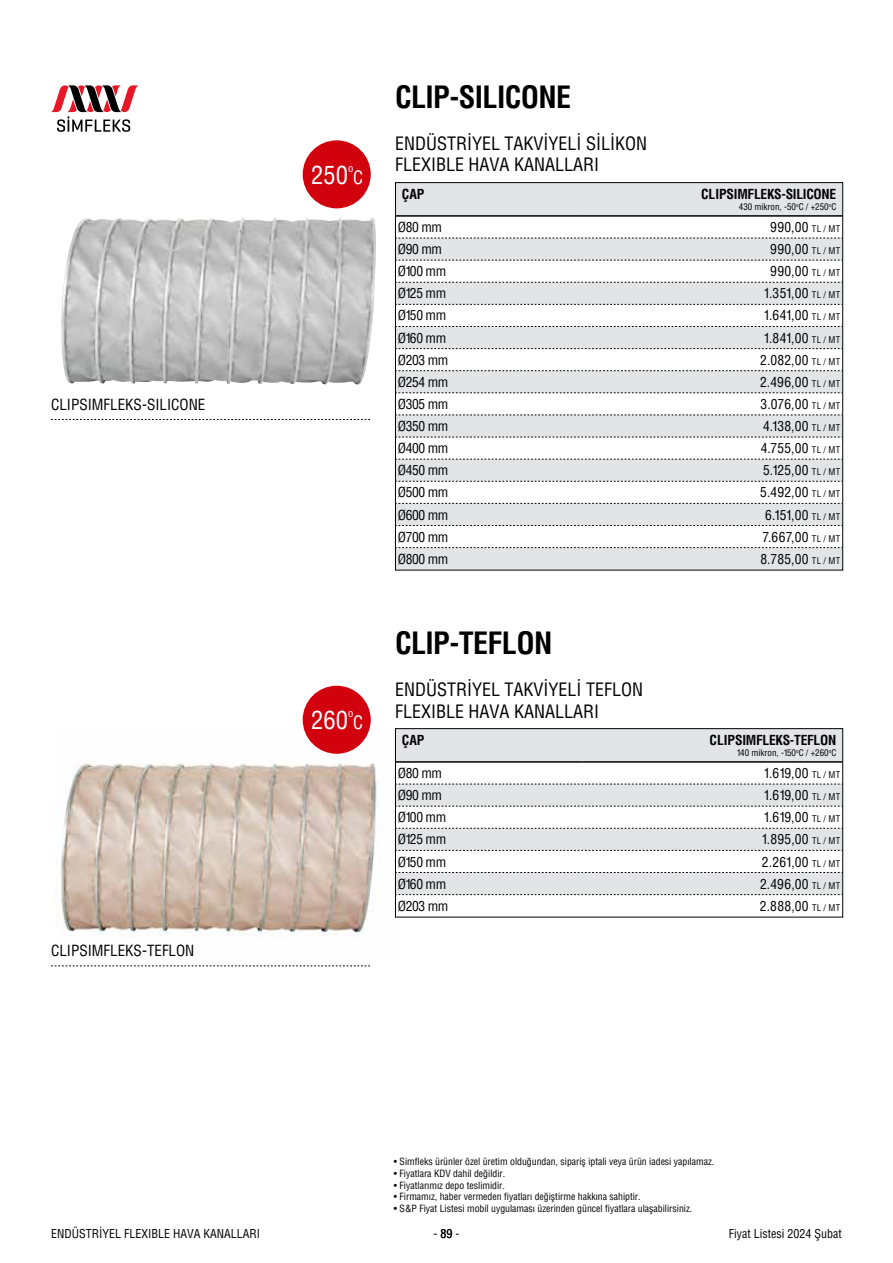
<style>
.page{position:relative;width:893px;height:1263px;background:#fff}
.page>*{position:absolute;margin:0;border:0;box-sizing:border-box;transform-origin:0 0}
.t1{font:700 condensed 30px "Helvetica";letter-spacing:-.02em;color:#000}
.t2{font:24.6px "Helvetica Condensed 2";color:#fff}
.t3{font:18px/21.6px "Helvetica Condensed";color:#000}
.t4{font:18px "Helvetica Condensed 2";color:#fff}
.t5{font:15px "Helvetica Condensed";color:#000}
.t6{font:13.5px "Helvetica Condensed";letter-spacing:-.03em;color:#000}
.t7{font:700 condensed 13.5px "Helvetica";letter-spacing:-.02em;color:#000}
.t8{font:13.5px "Helvetica Condensed Bold 2";color:#000}
.t9{font:12px "Helvetica Condensed";color:#000}
.t10{font:12px "Helvetica Condensed 2";color:#000}
.t11{font:10.5px "Helvetica Condensed";color:#fff}
.t12{font:9.75px "Helvetica Condensed";color:#000}
.t13{font:9px "Helvetica Condensed";color:#000}
.s1{font-family:"Helvetica Condensed 2"}
.s2{font-family:"Helvetica Condensed 2";font-size:9px}
</style>
<div class="page">
<div style="left:303px;top:140px;width:68px;height:68px;background:#d1010e;border-radius:50%"></div>
<img style="left:61px;top:217px;width:312px;height:167px">
<svg style="left:51px;top:419px;width:319px;height:1px"></svg>
<img style="left:61px;top:730px;width:336px;height:207px">
<svg style="left:51px;top:966px;width:319px;height:1px"></svg>
<svg style="left:397px;top:184px;width:444px;height:384px;fill:#e3e4e6"></svg>
<hr style="left:396px;top:215px;width:186px;height:2px;background:#000">
<hr style="left:582px;top:215px;width:260px;height:2px;background:#000">
<svg style="left:397px;top:238px;width:444px;height:1px"></svg>
<svg style="left:397px;top:260px;width:444px;height:1px"></svg>
<svg style="left:397px;top:282px;width:444px;height:1px"></svg>
<svg style="left:397px;top:304px;width:444px;height:1px"></svg>
<svg style="left:397px;top:326px;width:444px;height:1px"></svg>
<svg style="left:397px;top:348px;width:444px;height:1px"></svg>
<svg style="left:397px;top:370px;width:444px;height:1px"></svg>
<svg style="left:397px;top:393px;width:444px;height:1px"></svg>
<svg style="left:397px;top:415px;width:444px;height:1px"></svg>
<svg style="left:397px;top:437px;width:444px;height:1px"></svg>
<svg style="left:397px;top:459px;width:444px;height:1px"></svg>
<svg style="left:397px;top:481px;width:444px;height:1px"></svg>
<svg style="left:397px;top:503px;width:444px;height:1px"></svg>
<svg style="left:397px;top:525px;width:444px;height:1px"></svg>
<svg style="left:397px;top:547px;width:444px;height:1px"></svg>
<svg style="left:397px;top:730px;width:444px;height:164px;fill:#e3e4e6"></svg>
<hr style="left:396px;top:761px;width:186px;height:2px;background:#000">
<hr style="left:582px;top:761px;width:260px;height:2px;background:#000">
<svg style="left:397px;top:784px;width:444px;height:1px"></svg>
<svg style="left:397px;top:806px;width:444px;height:1px"></svg>
<svg style="left:397px;top:828px;width:444px;height:1px"></svg>
<svg style="left:397px;top:850px;width:444px;height:1px"></svg>
<svg style="left:397px;top:872px;width:444px;height:1px"></svg>
<svg style="left:397px;top:894px;width:444px;height:1px"></svg>
<div style="left:395px;top:728px;width:448px;height:189px;border:1px solid #000"></div>
<svg style="left:51px;top:85px;width:87px;height:47px"></svg>
<div style="left:303px;top:686px;width:68px;height:68px;background:#d1010e;border-radius:50%"></div>
<p class="t5" style="left:51px;top:395px;width:156px">CLIPSIMFLEKS-SILICONE</p>
<p class="t5" style="left:51px;top:941px;width:145px">CLIPSIMFLEKS-TEFLON</p>
<h2 class="t2" style="left:311px;top:159px;width:38px">250</h2>
<p class="t11" style="left:348px;top:161px;width:7px">o</p>
<h3 class="t4" style="left:353px;top:166px;width:12px">C</h3>
<h2 class="t2" style="left:311px;top:705px;width:38px">260</h2>
<p class="t11" style="left:348px;top:706px;width:7px">o</p>
<h3 class="t4" style="left:353px;top:711px;width:12px">C</h3>
<h1 class="t1" style="left:395px;top:78px;width:178px">CLIP-SILICONE</h1>
<h3 class="t3" style="left:395px;top:132px;width:254px">ENDÜSTRİYEL TAKVİYELİ SİLİKON<br>FLEXIBLE HAVA KANALLARI</h3>
<p class="t8" style="left:402px;top:186px;width:24px">ÇAP</p>
<p class="t7" style="left:701px;top:186px;width:137px">CLIPSIMFLEKS-SILICONE</p>
<p class="t13" style="left:739px;top:201px;width:99px">430 mikron, -50<sup>o</sup><span class="s1">C / +250</span><sup>o</sup><span class="s1">C</span></p>
<p class="t6" style="left:398px;top:219px;width:46px">Ø80 mm</p>
<p class="t6" style="left:770px;top:219px;width:71px">990,00 <span class="s2">TL / MT</span></p>
<p class="t6" style="left:398px;top:241px;width:46px">Ø90 mm</p>
<p class="t6" style="left:770px;top:241px;width:71px">990,00 <span class="s2">TL / MT</span></p>
<p class="t6" style="left:398px;top:263px;width:50px">Ø100 mm</p>
<p class="t6" style="left:770px;top:263px;width:71px">990,00 <span class="s2">TL / MT</span></p>
<p class="t6" style="left:398px;top:285px;width:50px">Ø125 mm</p>
<p class="t6" style="left:764px;top:285px;width:78px">1.351,00 <span class="s2">TL / MT</span></p>
<p class="t6" style="left:398px;top:307px;width:50px">Ø150 mm</p>
<p class="t6" style="left:764px;top:307px;width:77px">1.641,00 <span class="s2">TL / MT</span></p>
<p class="t6" style="left:398px;top:329px;width:50px">Ø160 mm</p>
<p class="t6" style="left:764px;top:329px;width:78px">1.841,00 <span class="s2">TL / MT</span></p>
<p class="t6" style="left:398px;top:351px;width:52px">Ø203 mm</p>
<p class="t6" style="left:760px;top:351px;width:82px">2.082,00 <span class="s2">TL / MT</span></p>
<p class="t6" style="left:398px;top:373px;width:52px">Ø254 mm</p>
<p class="t6" style="left:760px;top:373px;width:82px">2.496,00 <span class="s2">TL / MT</span></p>
<p class="t6" style="left:398px;top:396px;width:52px">Ø305 mm</p>
<p class="t6" style="left:760px;top:396px;width:81px">3.076,00 <span class="s2">TL / MT</span></p>
<p class="t6" style="left:398px;top:418px;width:52px">Ø350 mm</p>
<p class="t6" style="left:763px;top:418px;width:79px">4.138,00 <span class="s2">TL / MT</span></p>
<p class="t6" style="left:398px;top:440px;width:52px">Ø400 mm</p>
<p class="t6" style="left:761px;top:440px;width:81px">4.755,00 <span class="s2">TL / MT</span></p>
<p class="t6" style="left:398px;top:462px;width:52px">Ø450 mm</p>
<p class="t6" style="left:763px;top:462px;width:79px">5.125,00 <span class="s2">TL / MT</span></p>
<p class="t6" style="left:398px;top:484px;width:52px">Ø500 mm</p>
<p class="t6" style="left:760px;top:484px;width:81px">5.492,00 <span class="s2">TL / MT</span></p>
<p class="t6" style="left:398px;top:506px;width:52px">Ø600 mm</p>
<p class="t6" style="left:765px;top:506px;width:76px">6.151,00 <span class="s2">TL / MT</span></p>
<p class="t6" style="left:398px;top:528px;width:52px">Ø700 mm</p>
<p class="t6" style="left:762px;top:528px;width:79px">7.667,00 <span class="s2">TL / MT</span></p>
<p class="t6" style="left:398px;top:550px;width:52px">Ø800 mm</p>
<p class="t6" style="left:760px;top:550px;width:81px">8.785,00 <span class="s2">TL / MT</span></p>
<h1 class="t1" style="left:395px;top:625px;width:159px">CLIP-TEFLON</h1>
<h3 class="t3" style="left:395px;top:678px;width:250px">ENDÜSTRİYEL TAKVİYELİ TEFLON<br>FLEXIBLE HAVA KANALLARI</h3>
<p class="t8" style="left:402px;top:732px;width:24px">ÇAP</p>
<p class="t7" style="left:710px;top:732px;width:128px">CLIPSIMFLEKS-TEFLON</p>
<p class="t13" style="left:737px;top:747px;width:101px">140 mikron, -150<sup>o</sup><span class="s1">C / +260</span><sup>o</sup><span class="s1">C</span></p>
<p class="t6" style="left:398px;top:765px;width:46px">Ø80 mm</p>
<p class="t6" style="left:764px;top:765px;width:77px">1.619,00 <span class="s2">TL / MT</span></p>
<p class="t6" style="left:398px;top:787px;width:46px">Ø90 mm</p>
<p class="t6" style="left:764px;top:787px;width:77px">1.619,00 <span class="s2">TL / MT</span></p>
<p class="t6" style="left:398px;top:809px;width:50px">Ø100 mm</p>
<p class="t6" style="left:764px;top:809px;width:77px">1.619,00 <span class="s2">TL / MT</span></p>
<p class="t6" style="left:398px;top:831px;width:50px">Ø125 mm</p>
<p class="t6" style="left:762px;top:831px;width:80px">1.895,00 <span class="s2">TL / MT</span></p>
<p class="t6" style="left:398px;top:853px;width:50px">Ø150 mm</p>
<p class="t6" style="left:762px;top:853px;width:80px">2.261,00 <span class="s2">TL / MT</span></p>
<p class="t6" style="left:398px;top:875px;width:50px">Ø160 mm</p>
<p class="t6" style="left:760px;top:875px;width:82px">2.496,00 <span class="s2">TL / MT</span></p>
<p class="t6" style="left:398px;top:897px;width:52px">Ø203 mm</p>
<p class="t6" style="left:760px;top:897px;width:82px">2.888,00 <span class="s2">TL / MT</span></p>
<p class="t9" style="left:51px;top:1226px;width:211px">ENDÜSTRİYEL FLEXIBLE HAVA KANALLARI</p>
<p class="t12" style="left:394px;top:1155px;width:322px">• Simfleks ürünler özel üretim olduğundan, sipariş iptali veya ürün iadesi yapılamaz.</p>
<p class="t12" style="left:394px;top:1167px;width:113px">• Fiyatlara KDV dahil değildir.</p>
<p class="t12" style="left:394px;top:1179px;width:112px">• Fiyatlarımız depo teslimidir.</p>
<p class="t12" style="left:394px;top:1190px;width:248px">• Firmamız, haber vermeden fiyatları değiştirme hakkına sahiptir.</p>
<p class="t12" style="left:394px;top:1202px;width:300px">• S&amp;P Fiyat Listesi mobil uygulaması üzerinden güncel fiyatlara ulaşabilirsiniz.</p>
<p class="t10" style="left:433px;top:1226px;width:27px">- 89 -</p>
<p class="t9" style="left:729px;top:1226px;width:114px">Fiyat Listesi 2024 Şubat</p>
</div>
